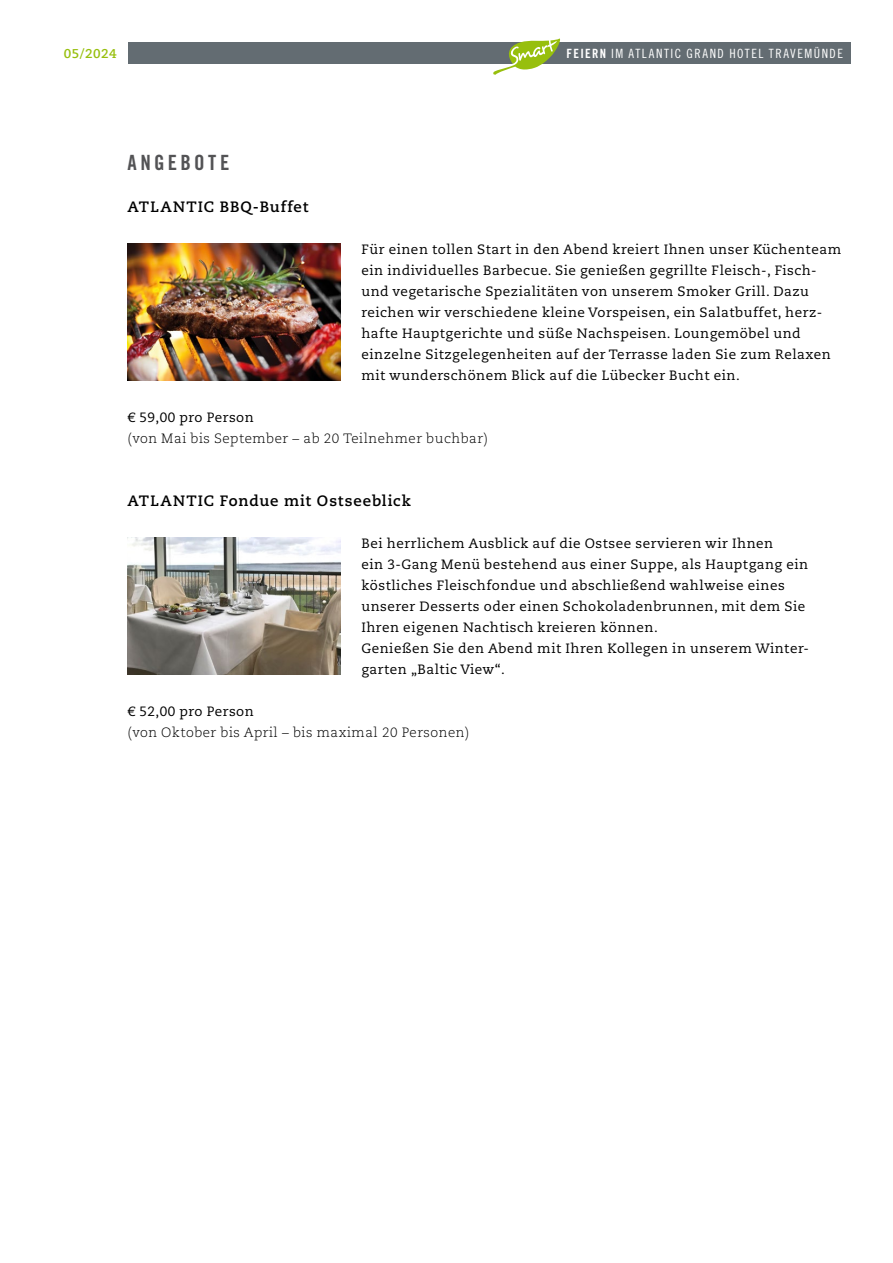
<style>
.page{position:relative;width:893px;height:1263px;background:#fff}
.page>*{position:absolute;margin:0;border:0;box-sizing:border-box;transform-origin:0 0}
.t1{font:21px "Trade Gothic LT Pro Bd Cn 20";letter-spacing:.16em;color:#535355}
.t2{font:700 15px "Caecilia LT Pro 75";letter-spacing:.06em;color:#000}
.t3{font:13.5px/21px "Caecilia LT Pro 55 Roman";letter-spacing:.04em;color:#000}
.t4{font:300 13.5px "Caecilia LT Pro 45";letter-spacing:.04em;color:#000}
.t5{font:12.75px "Trade Gothic LT Std Cn 18";letter-spacing:.12em;color:#fff}
.t6{font:700 12.75px "Caecilia LT Pro 75";letter-spacing:.04em;color:#97bf0d}
.s1{font-family:"Trade Gothic LT Pro Bd Cn 20"}
</style>
<div class="page">
<div style="left:128px;top:43px;width:722px;height:21px;background:#636c72"></div>
<svg style="left:493px;top:38px;width:67px;height:37px"></svg>
<img style="left:128px;top:538px;width:212px;height:136px">
<img style="left:128px;top:244px;width:212px;height:136px">
<p class="t6" style="left:64px;top:45px;width:54px">05/2024</p>
<p class="t5" style="left:566px;top:46px;width:278px"><span class="s1">FEIERN</span> IM ATLANTIC GRAND HOTEL TRAVEMÜNDE</p>
<h1 class="t1" style="left:128px;top:150px;width:103px">ANGEBOTE</h1>
<p class="t2" style="left:128px;top:197px;width:182px">ATLANTIC BBQ-Buffet</p>
<p class="t3" style="left:361px;top:239px;width:481px">Für einen tollen Start in den Abend kreiert Ihnen unser Küchenteam ein individuelles Barbecue. Sie genießen gegrillte Fleisch-, Fisch&shy;und vegetarische Spezialitäten von unserem Smoker Grill. Dazu reichen wir verschiedene kleine Vorspeisen, ein Salatbuffet, herz&shy;hafte Hauptgerichte und süße Nachspeisen. Loungemöbel und einzelne Sitzgelegenheiten auf der Terrasse laden Sie zum Relaxen mit wunderschönem Blick auf die Lübecker Bucht ein.</p>
<p class="t3" style="left:128px;top:407px;width:128px">€ 59,00 pro Person</p>
<p class="t4" style="left:128px;top:430px;width:362px">(von Mai bis September – ab 20 Teilnehmer buchbar)</p>
<p class="t2" style="left:128px;top:491px;width:285px">ATLANTIC Fondue mit Ostseeblick</p>
<p class="t3" style="left:361px;top:533px;width:448px">Bei herrlichem Ausblick auf die Ostsee servieren wir Ihnen<br>ein 3-Gang Menü bestehend aus einer Suppe, als Hauptgang ein köstliches Fleischfondue und abschließend wahlweise eines unserer Desserts oder einen Schokoladenbrunnen, mit dem Sie Ihren eigenen Nachtisch kreieren können.<br>Genießen Sie den Abend mit Ihren Kollegen in unserem Winter&shy;garten „Baltic View“.</p>
<p class="t3" style="left:128px;top:701px;width:128px">€ 52,00 pro Person</p>
<p class="t4" style="left:128px;top:724px;width:343px">(von Oktober bis April – bis maximal 20 Personen)</p>
</div>
